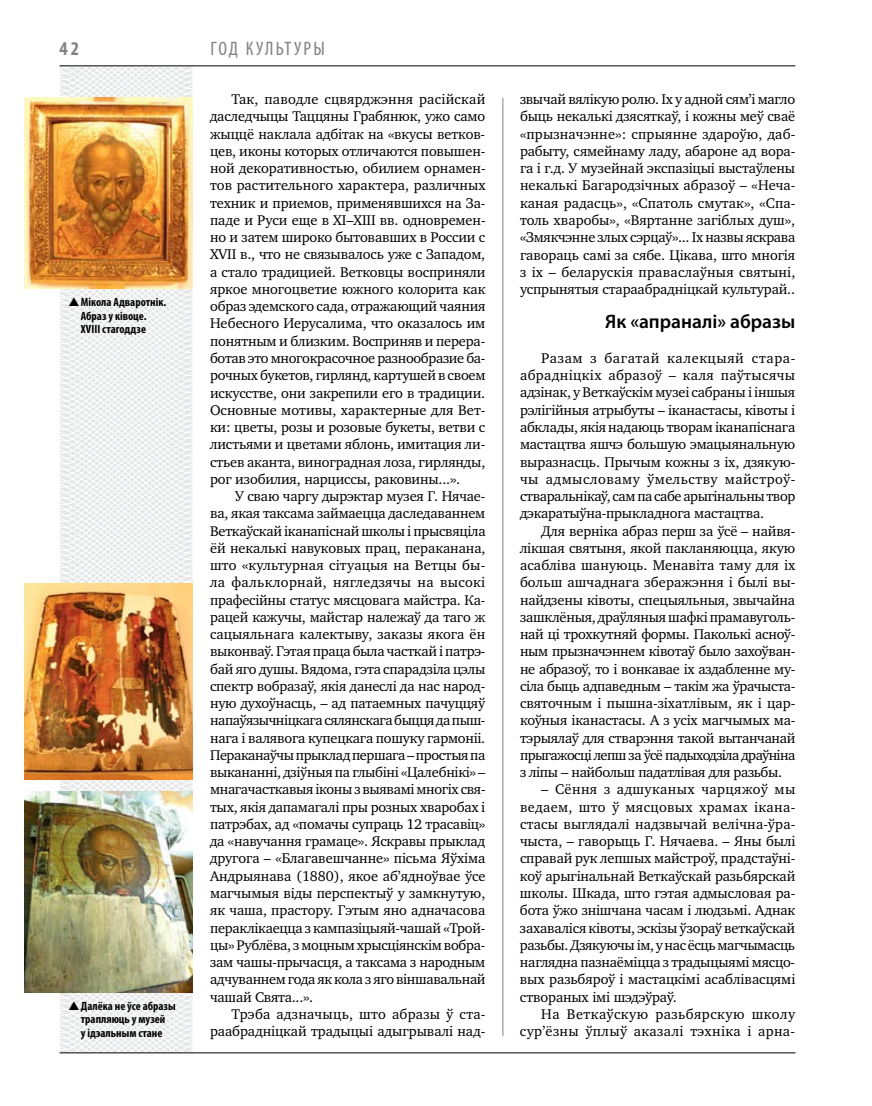
<style>
.page{position:relative;width:872px;height:1106px;background:#fff}
.page>*{position:absolute;margin:0;border:0;box-sizing:border-box;transform-origin:0 0}
.t1{font:600 19.5px "Myriad Pro";color:#000}
.t2{font:condensed 19.5px "Myriad Pro";letter-spacing:.11em;color:#808285}
.t3{font:700 condensed 19.5px "Myriad Pro";color:#808285}
.t4{font:14.4px/17.2px "Charter C";letter-spacing:-.01em;color:#000;text-align:justify}
.t5{font:14.4px/17.2px "Charter C";letter-spacing:.01em;color:#000;text-align:right}
.t6{font:14.4px/17.2px "Charter C";letter-spacing:.025em;color:#000;text-align:right}
.t7{font:700 condensed 12px/13.5px "Myriad Pro";color:#000}
</style>
<div class="page">
<svg style="left:24px;top:65px;width:227px;height:989px"></svg>
<hr style="left:502px;top:98px;width:1px;height:938px;background:#808285">
<hr style="left:60px;top:1052px;width:735px;height:1px;background:#000">
<hr style="left:60px;top:65px;width:735px;height:1px;background:#000">
<img style="left:24px;top:97px;width:169px;height:191px">
<img style="left:24px;top:791px;width:169px;height:201px">
<img style="left:24px;top:584px;width:169px;height:195px">
<svg style="left:69px;top:297px;width:23px;height:10px"></svg>
<svg style="left:69px;top:1001px;width:23px;height:9px"></svg>
<h1 class="t3" style="left:60px;top:37px;width:21px">42</h1>
<p class="t7" style="left:81px;top:295px;width:87px">Мікола Адваротнік.<br>Абраз у ківоце.<br>XVIII стагоддзе</p>
<p class="t7" style="left:81px;top:998px;width:96px">Далёка не ўсе абразы трапляюць у музей<br>у ідэальным стане</p>
<h1 class="t2" style="left:210px;top:37px;width:116px">Год культуры</h1>
<p class="t4" style="left:210px;top:91px;width:277px;text-indent:21px">Так, паводле сцвярджэння расійскай даследчыцы Таццяны Грабянюк, ужо само жыццё наклала адбітак на «вкусы ветков&shy;цев, иконы которых отличаются повышен&shy;ной декоративностью, обилием орнамен&shy;тов растительного характера, различных техник и приемов, применявшихся на За&shy;паде и Руси еще в XI–XIII вв. одновремен&shy;но и затем широко бытовавших в России с XVII в., что не связывалось уже с Западом, а стало традицией. Ветковцы восприняли яркое многоцветие южного колорита как образ эдемского сада, отражающий чаяния Небесного Иерусалима, что оказалось им понятным и близким. Восприняв и перера&shy;ботав это многокрасочное разнообразие ба&shy;рочных букетов, гирлянд, картушей в своем искусстве, они закрепили его в традиции.<br>Основные мотивы, характерные для Вет&shy;ки: цветы, розы и розовые букеты, ветви с листьями и цветами яблонь, имитация ли&shy;стьев аканта, виноградная лоза, гирлянды, рог изобилия, нарциссы, раковины...».</p>
<p class="t4" style="left:210px;top:487px;width:277px;text-indent:25px">У сваю чаргу дырэктар музея Г. Нячае&shy;ва, якая таксама займаецца даследаваннем Веткаўскай іканапіснай школы і прысвяціла ёй некалькі навуковых прац, пераканана, што «культурная сітуацыя на Ветцы бы&shy;ла фальклорнай, нягледзячы на высокі прафесійны статус мясцовага майстра. Ка&shy;рацей кажучы, майстар належаў да таго ж сацыяльнага калектыву, заказы якога ён выконваў. Гэтая праца была часткай і патрэ&shy;бай яго душы. Вядома, гэта спарадзіла цэлы спектр вобразаў, якія данеслі да нас народ&shy;ную духоўнасць, – ад патаемных пачуццяў напаўязычніцкага сялянскага быцця да пыш&shy;нага і валявога купецкага пошуку гармоніі.<br>Пераканаўчы прыклад першага – простыя па выкананні, дзіўныя па глыбіні «Цалебнікі» – мнагачасткавыя іконы з выявамі многіх свя&shy;тых, якія дапамагалі пры розных хваробах і патрэбах, ад «помачы супраць 12 трасавіц» да «навучання грамаце». Яскравы прыклад другога – «Благавешчанне» пісьма Яўхіма Андрыянава (1880), якое аб’ядноўвае ўсе магчымыя віды перспектыў у замкнутую, як чаша, прастору. Гэтым яно адначасова пераклікаецца з кампазіцыяй-чашай «Трой&shy;цы» Рублёва, з моцным хрысціянскім вобра&shy;зам чашы-прычасця, а таксама з народным адчуваннем года як кола з яго віншавальнай чашай Свята...».</p>
<p class="t5" style="left:210px;top:1005px;width:277px">Трэба адзначыць, што абразы ў ста&shy;раабрадніцкай традыцыі адыгрывалі над-</p>
<p class="t4" style="left:520px;top:91px;width:277px">звычай вялікую ролю. Іх у адной сям’і магло быць некалькі дзясяткаў, і кожны меў сваё «прызначэнне»: спрыянне здароўю, даб&shy;рабыту, сямейнаму ладу, абароне ад вора&shy;га і г.д. У музейнай экспазіцыі выстаўлены некалькі Багародзічных абразоў – «Неча&shy;каная радасць», «Спатоль смутак», «Спа&shy;толь хваробы», «Вяртанне загіблых душ», «Змякчэнне злых сэрцаў»... Іх назвы яскрава гавораць самі за сябе. Цікава, што многія з іх – беларускія праваслаўныя святыні, успрынятыя стараабрадніцкай культурай..</p>
<h1 class="t1" style="left:605px;top:309px;width:192px">Як «апраналі» абразы</h1>
<p class="t4" style="left:520px;top:349px;width:277px;text-indent:21px">Разам з багатай калекцыяй стара&shy;абрадніцкіх абразоў – каля паўтысячы адзінак, у Веткаўскім музеі сабраны і іншыя рэлігійныя атрыбуты – іканастасы, ківоты і абклады, якія надаюць творам іканапіснага мастацтва яшчэ большую эмацыянальную выразнасць. Прычым кожны з іх, дзякую&shy;чы адмысловаму ўмельству майстроў&shy;стваральнікаў, сам па сабе арыгінальны твор дэкаратыўна-прыкладнога мастацтва.</p>
<p class="t4" style="left:520px;top:522px;width:277px;text-indent:21px">Для верніка абраз перш за ўсё – найвя&shy;лікшая святыня, якой пакланяюцца, якую асабліва шануюць. Менавіта таму для іх больш ашчаднага зберажэння і былі вы&shy;найдзены ківоты, спецыяльныя, звычайна зашклёныя, драўляныя шафкі прамавуголь&shy;най ці трохкутняй формы. Паколькі асноў&shy;ным прызначэннем ківотаў было захоўван&shy;не абразоў, то і вонкавае іх аздабленне му&shy;сіла быць адпаведным – такім жа ўрачыста&shy;святочным і пышна-зіхатлівым, як і цар&shy;коўныя іканастасы. А з усіх магчымых ма&shy;тэрыялаў для стварэння такой вытанчанай прыгажосці лепш за ўсё падыходзіла драўніна з ліпы – найбольш падатлівая для разьбы.</p>
<p class="t4" style="left:520px;top:781px;width:277px;text-indent:21px">– Сёння з адшуканых чарцяжоў мы ведаем, што ў мясцовых храмах ікана&shy;стасы выглядалі надзвычай велічна-ўра&shy;чыста, – гаворыць Г. Нячаева. – Яны былі справай рук лепшых майстроў, прадстаўні&shy;коў арыгінальнай Веткаўскай разьбярскай школы. Шкада, што гэтая адмысловая ра&shy;бота ўжо знішчана часам і людзьмі. Аднак захаваліся ківоты, эскізы ўзораў веткаўскай разьбы. Дзякуючы ім, у нас ёсць магчымасць наглядна пазнаёміцца з традыцыямі мясцо&shy;вых разьбяроў і мастацкімі асаблівасцямі створаных імі шэдэўраў.</p>
<p class="t6" style="left:520px;top:1005px;width:277px">На Веткаўскую разьбярскую школу сур’ёзны ўплыў аказалі тэхніка і арна-</p>
</div>
